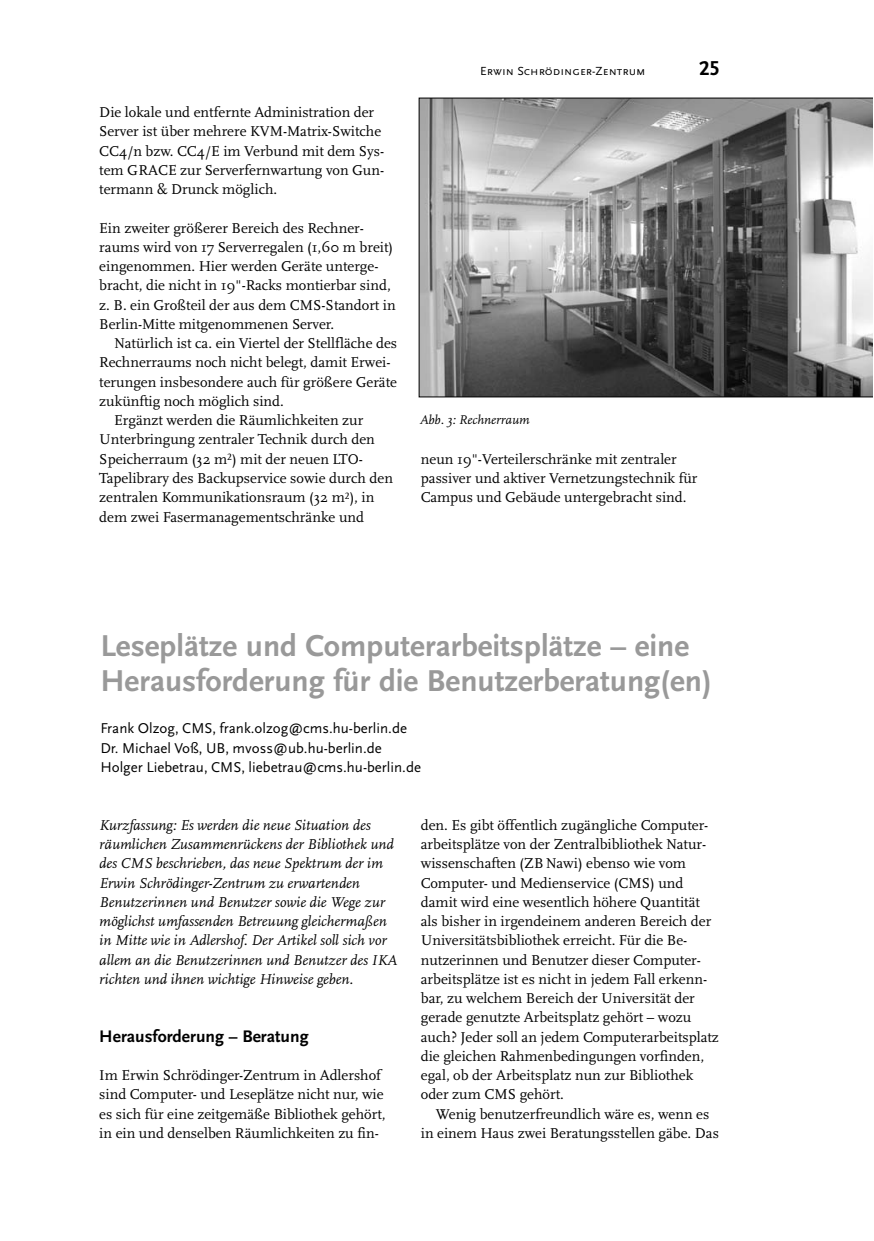
<style>
.page{position:relative;width:874px;height:1241px;background:#fff}
.page>*{position:absolute;margin:0;border:0;box-sizing:border-box;transform-origin:0 0}
.t1{font:700 31.5px/35px "Scala Sans";color:#999}
.t2{font:700 21px "Scala Sans LF";color:#000}
.t3{font:700 17.5px "Scala Sans";color:#000}
.t4{font:14.88px/19.2px "Scala";color:#000}
.t5{font:italic 14.88px/19.2px "Scala";color:#000}
.t6{font:14.88px/19.2px "Scala Sans";color:#000}
.t7{font:italic 13.12px "Scala";color:#000}
.t8{font:12.25px "Scala Sans Caps";color:#000}
</style>
<div class="page">
<svg style="left:419px;top:98px;width:453px;height:299px;background:#868686"></svg>
<p class="t4" style="left:99px;top:104px;width:286px">Die lokale und entfernte Administration der Server ist über mehrere KVM-Matrix-Switche CC4/n bzw. CC4/E im Verbund mit dem Sys&shy;tem GRACE zur Serverfernwartung von Gun&shy;termann &amp; Drunck möglich.</p>
<p class="t4" style="left:99px;top:219px;width:298px">Ein zweiter größerer Bereich des Rechner&shy;raums wird von 17 Serverregalen (1,60 m breit) eingenommen. Hier werden Geräte unterge&shy;bracht, die nicht in 19"-Racks montierbar sind, z. B. ein Großteil der aus dem CMS-Standort in Berlin-Mitte mitgenommenen Server.</p>
<p class="t4" style="left:114px;top:335px;width:284px">Natürlich ist ca. ein Viertel der Stellfläche des</p>
<p class="t4" style="left:99px;top:354px;width:292px">Rechnerraums noch nicht belegt, damit Erwei-</p>
<p class="t4" style="left:99px;top:373px;width:299px">terungen insbesondere auch für größere Geräte</p>
<p class="t4" style="left:99px;top:392px;width:186px">zukünftig noch möglich sind.</p>
<p class="t4" style="left:114px;top:412px;width:250px">Ergänzt werden die Räumlichkeiten zur</p>
<p class="t4" style="left:99px;top:431px;width:277px">Unterbringung zentraler Technik durch den</p>
<p class="t4" style="left:99px;top:450px;width:265px">Speicherraum (32 m<sup>2</sup>) mit der neuen LTO-</p>
<p class="t4" style="left:99px;top:470px;width:295px">Tapelibrary des Backupservice sowie durch den</p>
<p class="t4" style="left:99px;top:489px;width:276px">zentralen Kommunikationsraum (32 m<sup>2</sup>), in</p>
<p class="t4" style="left:99px;top:508px;width:266px">dem zwei Fasermanagementschränke und</p>
<p class="t8" style="left:480px;top:64px;width:167px">Erwin Schrödinger-Zentrum</p>
<h2 class="t2" style="left:698px;top:60px;width:22px">25</h2>
<p class="t7" style="left:420px;top:415px;width:111px">Abb. 3: Rechnerraum</p>
<p class="t4" style="left:420px;top:450px;width:278px">neun 19"-Verteilerschränke mit zentraler passiver und aktiver Vernetzungstechnik für<br>Campus und Gebäude untergebracht sind.</p>
<h1 class="t1" style="left:100px;top:630px;width:612px">Leseplätze und Computerarbeitsplätze – eine<br>Herausforderung für die Benutzerberatung(en)</h1>
<p class="t6" style="left:100px;top:720px;width:322px">Frank Olzog, CMS, frank.olzog@cms.hu-berlin.de<br>Dr. Michael Voß, UB, mvoss@ub.hu-berlin.de<br>Holger Liebetrau, CMS, liebetrau@cms.hu-berlin.de</p>
<p class="t5" style="left:99px;top:816px;width:299px">Kurzfassung: Es werden die neue Situation des räumlichen Zusammenrückens der Bibliothek und des CMS beschrieben, das neue Spektrum der im Erwin Schrödinger-Zentrum zu erwartenden Benutzerinnen und Benutzer sowie die Wege zur möglichst umfassenden Betreuung gleichermaßen in Mitte wie in Adlershof. Der Artikel soll sich vor allem an die Benutzerinnen und Benutzer des IKA richten und ihnen wichtige Hinweise geben.</p>
<p class="t3" style="left:99px;top:1028px;width:211px">Herausforderung – Beratung</p>
<p class="t4" style="left:99px;top:1066px;width:287px">Im Erwin Schrödinger-Zentrum in Adlershof sind Computer- und Leseplätze nicht nur, wie es sich für eine zeitgemäße Bibliothek gehört, in ein und denselben Räumlichkeiten zu fin-</p>
<p class="t4" style="left:420px;top:816px;width:299px">den. Es gibt öffentlich zugängliche Computer&shy;arbeitsplätze von der Zentralbibliothek Natur&shy;wissenschaften (ZB Nawi) ebenso wie vom Computer- und Medienservice (CMS) und damit wird eine wesentlich höhere Quantität als bisher in irgendeinem anderen Bereich der Universitätsbibliothek erreicht. Für die Be&shy;nutzerinnen und Benutzer dieser Computer&shy;arbeitsplätze ist es nicht in jedem Fall erkenn&shy;bar, zu welchem Bereich der Universität der gerade genutzte Arbeitsplatz gehört – wozu auch? Jeder soll an jedem Computerarbeitsplatz die gleichen Rahmenbedingungen vorfinden, egal, ob der Arbeitsplatz nun zur Bibliothek oder zum CMS gehört.</p>
<p class="t4" style="left:420px;top:1105px;width:299px;text-align:center">Wenig benutzerfreundlich wäre es, wenn es<br>in einem Haus zwei Beratungsstellen gäbe. Das</p>
</div>
